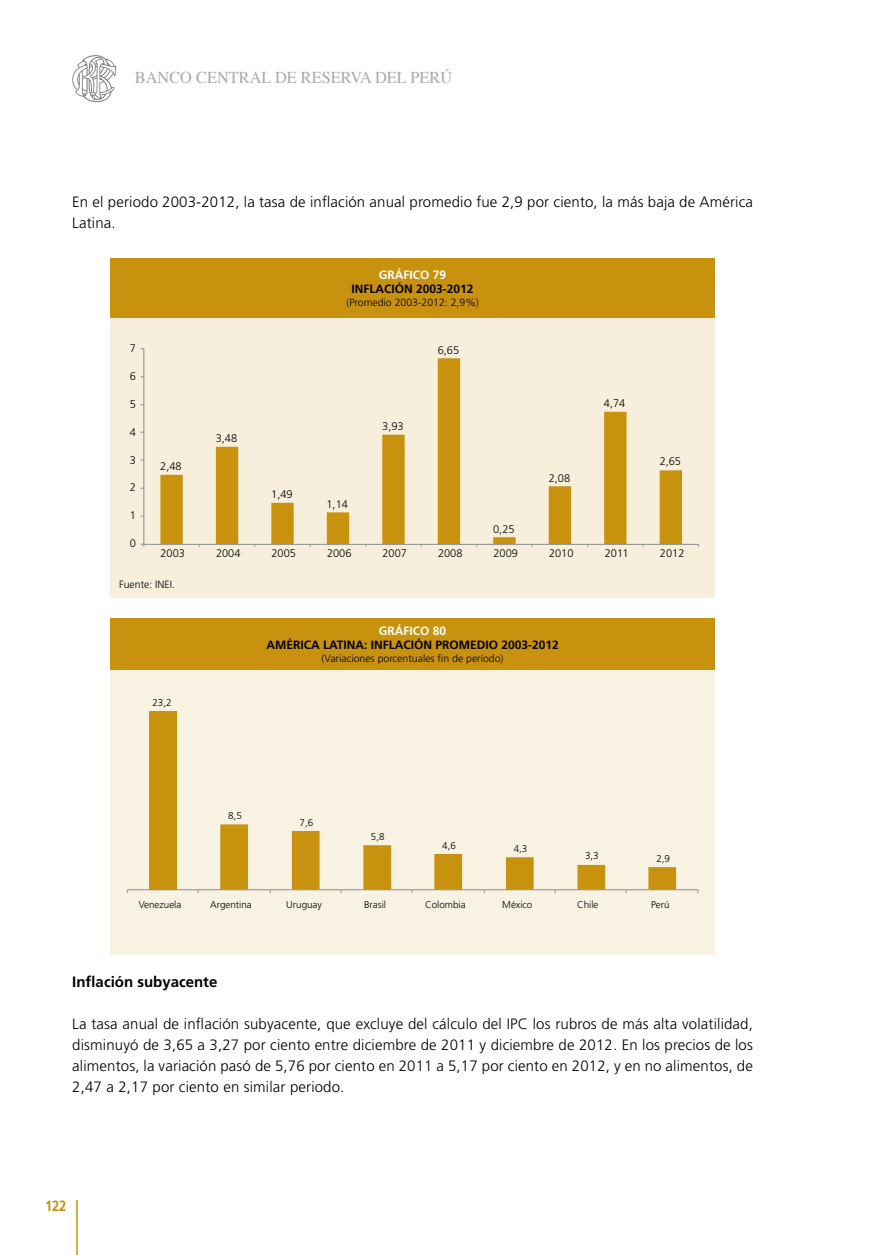
<style>
.page{position:relative;width:872px;height:1255px;background:#fff}
.page>*{position:absolute;margin:0;border:0;box-sizing:border-box;transform-origin:0 0}
.t1{font:16.5px "Times";color:#a7a9ac}
.t2{font:300 15px/21px "Frutiger LT Std";letter-spacing:.01em;color:#000}
.t3{font:700 15px "Frutiger LT Std";color:#000}
.t4{font:700 14.85px "Frutiger LT Std";color:#c9920e;scale:.88 1}
.t5{font:700 12px "Frutiger LT Std";color:#000}
.t6{font:700 12px "Frutiger LT Std";color:#fff}
.t7{font:300 10.95px "Frutiger LT Std";color:#000}
.t8{font:300 10.5px "Frutiger LT Std";color:#000}
.t9{font:300 9.9px "Frutiger LT Std";color:#000}
</style>
<div class="page">
<svg style="left:72px;top:55px;width:44px;height:48px"></svg>
<hr style="left:76px;top:1199px;width:2px;height:55px;background:#c9920e">
<div style="left:111px;top:314px;width:603px;height:283px;background:#f7efdb"></div>
<div style="left:111px;top:257px;width:603px;height:60px;background:#c9920e"></div>
<svg style="left:160px;top:358px;width:522px;height:186px"></svg>
<hr style="left:143px;top:348px;width:1px;height:196px;background:#939598">
<hr style="left:144px;top:544px;width:555px;height:1px;background:#939598">
<div style="left:111px;top:666px;width:603px;height:288px;background:#f8f2e2"></div>
<div style="left:111px;top:618px;width:603px;height:51px;background:#c9920e"></div>
<hr style="left:127px;top:889px;width:571px;height:1px;background:#939598">
<div style="left:149px;top:711px;width:27px;height:178px;background:#c9920e"></div>
<svg style="left:220px;top:824px;width:456px;height:68px"></svg>
<p class="t1" style="left:135px;top:62px;width:319px">BANCO CENTRAL DE RESERVA DEL PERÚ</p>
<p class="t2" style="left:72px;top:191px;width:682px">En el periodo 2003-2012, la tasa de inflación anual promedio fue 2,9 por ciento, la más baja de América<br>Latina.</p>
<p class="t6" style="left:379px;top:267px;width:69px">Gráfico 79</p>
<p class="t5" style="left:351px;top:282px;width:124px">INFLACIÓN 2003-2012</p>
<p class="t8" style="left:346px;top:296px;width:134px">(Promedio 2003-2012: 2,9%)</p>
<p class="t7" style="left:130px;top:341px;width:8px">7</p>
<p class="t7" style="left:130px;top:369px;width:8px">6</p>
<p class="t7" style="left:130px;top:397px;width:8px">5</p>
<p class="t7" style="left:130px;top:425px;width:8px">4</p>
<p class="t7" style="left:130px;top:453px;width:8px">3</p>
<p class="t7" style="left:130px;top:481px;width:8px">2</p>
<p class="t7" style="left:130px;top:509px;width:8px">1</p>
<p class="t7" style="left:130px;top:537px;width:8px">0</p>
<p class="t7" style="left:160px;top:460px;width:23px">2,48</p>
<p class="t7" style="left:216px;top:432px;width:23px">3,48</p>
<p class="t7" style="left:271px;top:488px;width:23px">1,49</p>
<p class="t7" style="left:326px;top:498px;width:23px">1,14</p>
<p class="t7" style="left:382px;top:419px;width:23px">3,93</p>
<p class="t7" style="left:438px;top:343px;width:23px">6,65</p>
<p class="t7" style="left:493px;top:522px;width:23px">0,25</p>
<p class="t7" style="left:548px;top:471px;width:23px">2,08</p>
<p class="t7" style="left:604px;top:397px;width:23px">4,74</p>
<p class="t7" style="left:659px;top:455px;width:23px">2,65</p>
<p class="t7" style="left:160px;top:546px;width:26px">2003</p>
<p class="t7" style="left:216px;top:546px;width:26px">2004</p>
<p class="t7" style="left:271px;top:546px;width:26px">2005</p>
<p class="t7" style="left:327px;top:546px;width:26px">2006</p>
<p class="t7" style="left:382px;top:546px;width:26px">2007</p>
<p class="t7" style="left:438px;top:546px;width:26px">2008</p>
<p class="t7" style="left:493px;top:546px;width:26px">2009</p>
<p class="t7" style="left:549px;top:546px;width:26px">2010</p>
<p class="t7" style="left:605px;top:546px;width:25px">2011</p>
<p class="t7" style="left:660px;top:546px;width:26px">2012</p>
<p class="t8" style="left:119px;top:578px;width:58px">Fuente: INEI.</p>
<p class="t9" style="left:152px;top:696px;width:21px">23,2</p>
<p class="t6" style="left:379px;top:623px;width:69px">Gráfico 80</p>
<p class="t5" style="left:266px;top:638px;width:294px">AMÉRICA LATINA: INFLACIÓN PRO MEDIO 2003-2012</p>
<p class="t8" style="left:322px;top:652px;width:183px">(Variaciones porcentuales fin de período)</p>
<p class="t9" style="left:228px;top:809px;width:15px">8,5</p>
<p class="t9" style="left:299px;top:816px;width:15px">7,6</p>
<p class="t9" style="left:371px;top:831px;width:15px">5,8</p>
<p class="t9" style="left:442px;top:839px;width:15px">4,6</p>
<p class="t9" style="left:513px;top:842px;width:15px">4,3</p>
<p class="t9" style="left:585px;top:850px;width:15px">3,3</p>
<p class="t9" style="left:656px;top:852px;width:15px">2,9</p>
<p class="t9" style="left:139px;top:899px;width:44px">Venezuela</p>
<p class="t9" style="left:210px;top:899px;width:43px">Argentina</p>
<p class="t9" style="left:286px;top:899px;width:37px">Uruguay</p>
<p class="t9" style="left:364px;top:899px;width:23px">Brasil</p>
<p class="t9" style="left:425px;top:899px;width:42px">Colombia</p>
<p class="t9" style="left:502px;top:899px;width:32px">México</p>
<p class="t9" style="left:577px;top:899px;width:23px">Chile</p>
<p class="t9" style="left:651px;top:899px;width:20px">Perú</p>
<p class="t3" style="left:72px;top:972px;width:147px">Inflación subyacente</p>
<p class="t2" style="left:72px;top:1013px;width:682px;text-align:justify">La tasa anual de inflación subyacente, que excluye del cálculo del IPC los rubros de más alta volatilidad, disminuyó de 3,65 a 3,27 por ciento entre diciembre de 2011 y diciembre de 2012. En los precios de los alimentos, la variación pasó de 5,76 por ciento en 2011 a 5,17 por ciento en 2012, y en no alimentos, de 2,47 a 2,17 por ciento en similar periodo.</p>
<p class="t4" style="left:45px;top:1197px;width:26px">122</p>
</div>
